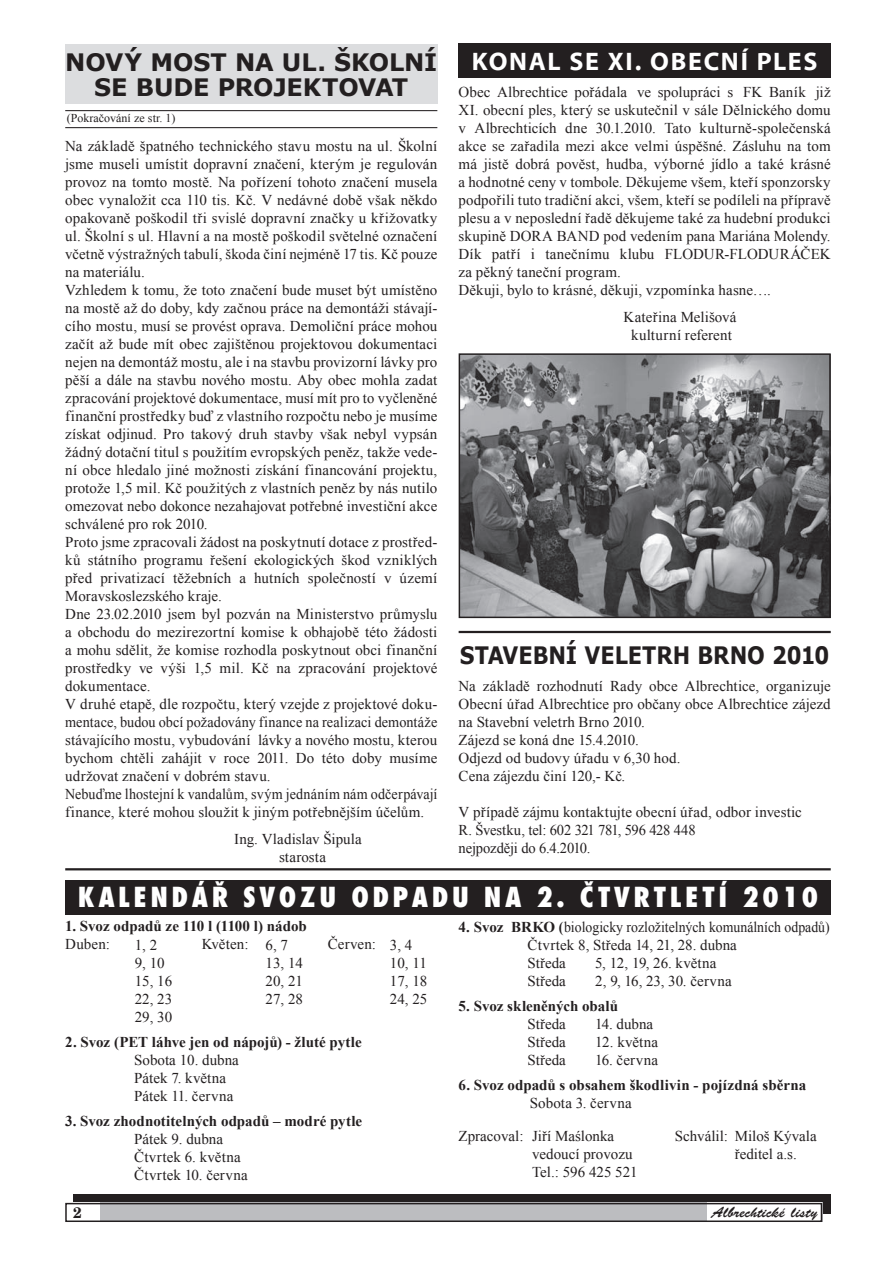
<style>
.page{position:relative;width:896px;height:1266px;background:#fff}
.page>*{position:absolute;margin:0;border:0;box-sizing:border-box;transform-origin:0 0}
.t1{font:800 27px "Fujiyama";letter-spacing:.13em;color:#fff}
.t2{font:25.5px "Myriad Bd Web";letter-spacing:.065em;color:#fff}
.t3{font:700 24px/25.5px "Verdana";letter-spacing:-.005em;color:#231f20;text-align:center}
.t4{font:700 24px "Verdana";letter-spacing:-.005em;color:#231f20;scale:.87 1}
.t5{font:15px/18px "Times New Roman";letter-spacing:.005em;color:#231f20}
.t6{font:700 15px "Times New Roman";color:#231f20}
.t7{font:15px/18px "Times New Roman";letter-spacing:.005em;color:#231f20;scale:.92 1}
.t8{font:15px "Banff";letter-spacing:.005em;color:#231f20}
.t9{font:700 15px "New Brunswick";color:#231f20}
.t10{font:12px "Times New Roman";color:#231f20}
.s1{font-weight:700}
</style>
<div class="page">
<div style="left:65px;top:44px;width:372px;height:60px;background:#dcdddf"></div>
<div style="left:74px;top:1194px;width:757px;height:19px;background:#231f20"></div>
<div style="left:65px;top:1203px;width:757px;height:19px;background:#bcbdc0"></div>
<div style="left:65px;top:1203px;width:34px;height:19px;background:#fff"></div>
<div style="left:707px;top:1203px;width:115px;height:19px;background:#fff"></div>
<div style="left:65px;top:1203px;width:757px;height:19px;border:2px solid #231f20"></div>
<div style="left:65px;top:880px;width:766px;height:34px;background:#231f20"></div>
<hr style="left:65px;top:868px;width:766px;height:2px;background:#231f20">
<div style="left:459px;top:44px;width:372px;height:34px;background:#231f20"></div>
<img style="left:462px;top:356px;width:366px;height:259px">
<div style="left:459px;top:353px;width:372px;height:265px;border:2px solid #231f20"></div>
<hr style="left:459px;top:631px;width:372px;height:2px;background:#231f20">
<hr style="left:65px;top:110px;width:372px;height:1px;background:#231f20">
<hr style="left:65px;top:127px;width:372px;height:1px;background:#231f20">
<h3 class="t3" style="left:65px;top:49px;width:374px">NOVÝ MOST NA UL. ŠKOLNÍ<br>SE BUDE PROJEKTOVAT</h3>
<p class="t10" style="left:67px;top:111px;width:110px">(Pokračování ze str. 1)</p>
<p class="t5" style="left:65px;top:137px;width:374px">Na základě špatného technického stavu mostu na ul. Školní jsme museli umístit dopravní značení, kterým je regulován provoz na tomto mostě. Na pořízení tohoto značení musela obec vynaložit cca 110 tis. Kč. V nedávné době však někdo opakovaně poškodil tři svislé dopravní značky u křižovatky ul. Školní s ul. Hlavní a na mostě poškodil světelné označení včetně výstražných tabulí, škoda činí nejméně 17 tis. Kč pouze na materiálu.<br>Vzhledem k tomu, že toto značení bude muset být umístěno na mostě až do doby, kdy začnou práce na demontáži stávají&shy;cího mostu, musí se provést oprava. Demoliční práce mohou začít až bude mít obec zajištěnou projektovou dokumentaci nejen na demontáž mostu, ale i na stavbu provizorní lávky pro pěší a dále na stavbu nového mostu. Aby obec mohla zadat zpracování projektové dokumentace, musí mít pro to vyčleněné finanční prostředky buď z vlastního rozpočtu nebo je musíme získat odjinud. Pro takový druh stavby však nebyl vypsán žádný dotační titul s použitím evropských peněz, takže vede&shy;ní obce hledalo jiné možnosti získání financování projektu, protože 1,5 mil. Kč použitých z vlastních peněz by nás nutilo omezovat nebo dokonce nezahajovat potřebné investiční akce schválené pro rok 2010.<br>Proto jsme zpracovali žádost na poskytnutí dotace z prostřed&shy;ků státního programu řešení ekologických škod vzniklých před privatizací těžebních a hutních společností v území Moravskoslezského kraje.<br>Dne 23.02.2010 jsem byl pozván na Ministerstvo průmyslu a obchodu do mezirezortní komise k obhajobě této žádosti a mohu sdělit, že komise rozhodla poskytnout obci finanční prostředky ve výši 1,5 mil. Kč na zpracování projektové dokumentace.<br>V druhé etapě, dle rozpočtu, který vzejde z projektové doku&shy;mentace, budou obcí požadovány finance na realizaci demontáže stávajícího mostu, vybudování lávky a nového mostu, kterou bychom chtěli zahájit v roce 2011. Do této doby musíme udržovat značení v dobrém stavu.<br>Nebuďme lhostejní k vandalům, svým jednáním nám odčerpávají finance, které mohou sloužit k jiným potřebnějším účelům.</p>
<p class="t5" style="left:279px;top:830px;width:84px;text-indent:-45px">Ing. Vladislav Šipula starosta</p>
<h2 class="t2" style="left:472px;top:47px;width:347px">KONAL SE XI. OBECNÍ PLES</h2>
<p class="t5" style="left:459px;top:83px;width:374px">Obec Albrechtice pořádala ve spolupráci s FK Baník již XI. obecní ples, který se uskutečnil v sále Dělnického domu v Albrechticích dne 30.1.2010. Tato kulturně-společenská akce se zařadila mezi akce velmi úspěšné. Zásluhu na tom má jistě dobrá pověst, hudba, výborné jídlo a také krásné a hodnotné ceny v tombole. Děkujeme všem, kteří sponzorsky podpořili tuto tradiční akci, všem, kteří se podíleli na přípravě plesu a v neposlední řadě děkujeme také za hudební produkci skupině DORA BAND pod vedením pana Mariána Molendy.<br>Dík patří i tanečnímu klubu FLODUR-FLODURÁČEK za pěkný taneční program.<br>Děkuji, bylo to krásné, děkuji, vzpomínka hasne….</p>
<p class="t5" style="left:624px;top:308px;width:114px;text-align:center">Kateřina Melišová kulturní referent</p>
<h3 class="t4" style="left:460px;top:640px;width:426px">STAVEBNÍ VELETRH BRNO 2010</h3>
<p class="t5" style="left:459px;top:677px;width:374px">Na základě rozhodnutí Rady obce Albrechtice, organizuje Obecní úřad Albrechtice pro občany obce Albrechtice zájezd na Stavební veletrh Brno 2010.<br>Zájezd se koná dne 15.4.2010.<br>Odjezd od budovy úřadu v 6,30 hod.<br>Cena zájezdu činí 120,- Kč.</p>
<p class="t5" style="left:459px;top:803px;width:345px">V případě zájmu kontaktujte obecní úřad, odbor investic<br>R. Švestku, tel: 602 321 781, 596 428 448<br>nejpozději do 6.4.2010.</p>
<h1 class="t1" style="left:78px;top:879px;width:742px">KALENDÁŘ SVOZU ODPADU NA 2. ČTVRTLETÍ 2010</h1>
<p class="t6" style="left:65px;top:918px;width:243px">1. Svoz odpadů ze 110 l (1100 l) nádob</p>
<p class="t5" style="left:65px;top:935px;width:46px">Duben:</p>
<p class="t5" style="left:202px;top:935px;width:48px">Květen:</p>
<p class="t5" style="left:328px;top:935px;width:50px">Červen:</p>
<p class="t7" style="left:528px;top:917px;width:330px;text-indent:-69px"><span class="s1">4. Svoz BRKO (</span>biologicky rozložitelných komunálních odpadů)<br>Čtvrtek 8, Středa 14, 21, 28. dubna<br>Středa</p>
<p class="t5" style="left:135px;top:936px;width:39px">1, 2<br>9, 10<br>15, 16<br>22, 23<br>29, 30</p>
<p class="t5" style="left:265px;top:936px;width:39px">6, 7<br>13, 14<br>20, 21<br>27, 28</p>
<p class="t5" style="left:390px;top:936px;width:39px">3, 4<br>10, 11<br>17, 18<br>24, 25</p>
<p class="t5" style="left:595px;top:953px;width:123px">5, 12, 19, 26. května</p>
<p class="t5" style="left:528px;top:971px;width:40px">Středa</p>
<p class="t5" style="left:595px;top:971px;width:138px">2, 9, 16, 23, 30. června</p>
<p class="t6" style="left:459px;top:997px;width:161px">5. Svoz skleněných obalů</p>
<p class="t5" style="left:528px;top:1015px;width:40px">Středa</p>
<p class="t5" style="left:595px;top:1015px;width:60px">14. dubna</p>
<p class="t5" style="left:528px;top:1033px;width:40px">Středa</p>
<p class="t5" style="left:595px;top:1033px;width:65px">12. května</p>
<p class="t5" style="left:528px;top:1051px;width:40px">Středa</p>
<p class="t5" style="left:595px;top:1051px;width:64px">16. června</p>
<p class="t6" style="left:459px;top:1077px;width:349px">6. Svoz odpadů s obsahem škodlivin - pojízdná sběrna</p>
<p class="t5" style="left:459px;top:1087px;width:175px;line-height:32.4px;text-indent:71px">Sobota 3. června<br>Zpracoval: Jiří Maślonka</p>
<p class="t6" style="left:65px;top:1033px;width:298px">2. Svoz (PET láhve jen od nápojů) - žluté pytle</p>
<p class="t5" style="left:134px;top:1050px;width:106px">Sobota 10. dubna<br>Pátek 7. května<br>Pátek 11. června</p>
<p class="t6" style="left:65px;top:1112px;width:298px">3. Svoz zhodnotitelných odpadů – modré pytle</p>
<p class="t5" style="left:134px;top:1130px;width:115px">Pátek 9. dubna<br>Čtvrtek 6. května<br>Čtvrtek 10. června</p>
<p class="t5" style="left:675px;top:1126px;width:144px">Schválil: Miloš Kývala</p>
<p class="t5" style="left:532px;top:1144px;width:102px">vedoucí provozu</p>
<p class="t5" style="left:735px;top:1144px;width:64px">ředitel a.s.</p>
<p class="t5" style="left:532px;top:1162px;width:107px">Tel.: 596 425 521</p>
<p class="t9" style="left:73px;top:1203px;width:10px">2</p>
<p class="t8" style="left:712px;top:1204px;width:107px">Albrechtické listy</p>
</div>
